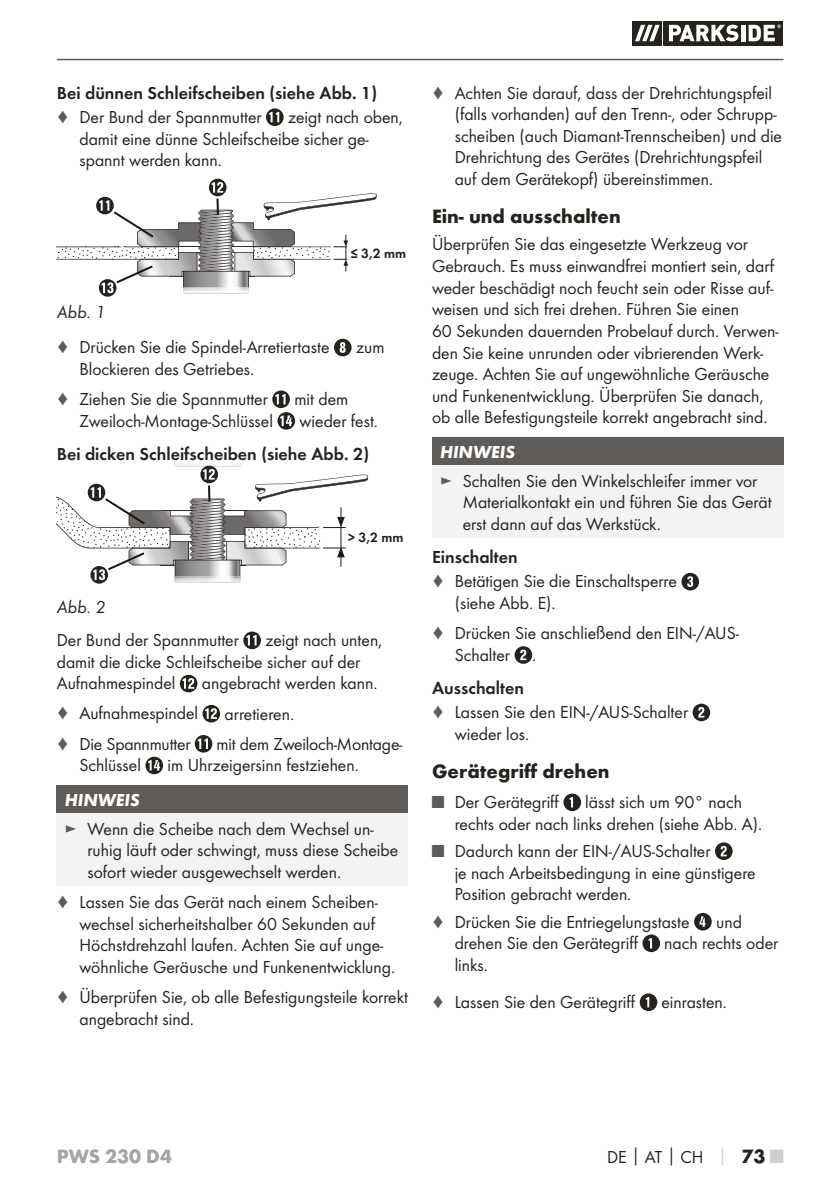
<style>
.page{position:relative;width:840px;height:1191px;background:#fff}
.page>*{position:absolute;margin:0;border:0;box-sizing:border-box;transform-origin:0 0}
.t1{font:700 20px "Futura";color:#26231f}
.t2{font:700 20px "Futura";color:#a7a3a1}
.t3{font:18px/21.6px "Futura Boo";color:#26231f}
.t4{font:18px "Futura Dem";color:#26231f}
.t5{font:italic 700 18px "Futura";color:#fff}
.t6{font:18px "Futura Boo Obl";color:#26231f}
.t7{font:14px "Futura Dem";color:#1d1d1b}
.s1{color:#5f5b58}
.s2{font-family:"Futura";font-weight:700}
.s3{font-family:"Futura";font-weight:700;color:#d1cfce}
.s4{font-family:"Futura";font-weight:700;font-size:20px}
.s5{font-family:"Futura";font-weight:700;font-size:20px;color:#d1cfce}
</style>
<div class="page">
<hr style="left:57px;top:59px;width:726px;height:1px;background:#5f5b58">
<svg style="left:661px;top:21px;width:1px;height:24px"></svg>
<svg style="left:632px;top:21px;width:29px;height:24px"></svg>
<svg style="left:663px;top:21px;width:119px;height:24px"></svg>
<svg style="left:634px;top:25px;width:25px;height:16px"></svg>
<svg style="left:668px;top:25px;width:70px;height:16px"></svg>
<svg style="left:740px;top:25px;width:4px;height:16px"></svg>
<svg style="left:748px;top:24px;width:32px;height:17px"></svg>
<svg style="left:266px;top:108px;width:17px;height:18px"></svg>
<svg style="left:334px;top:339px;width:17px;height:17px"></svg>
<svg style="left:272px;top:390px;width:23px;height:40px"></svg>
<svg style="left:243px;top:631px;width:18px;height:18px"></svg>
<svg style="left:180px;top:675px;width:17px;height:17px"></svg>
<svg style="left:202px;top:705px;width:18px;height:17px"></svg>
<svg style="left:195px;top:735px;width:17px;height:17px"></svg>
<svg style="left:145px;top:756px;width:18px;height:18px"></svg>
<div style="left:57px;top:785px;width:351px;height:28px;background:#5f5b58"></div>
<div style="left:57px;top:813px;width:351px;height:73px;background:#f3f3f4"></div>
<div style="left:432px;top:437px;width:350px;height:28px;background:#5f5b58"></div>
<div style="left:432px;top:465px;width:350px;height:73px;background:#f3f3f4"></div>
<svg style="left:681px;top:573px;width:17px;height:17px"></svg>
<svg style="left:514px;top:646px;width:18px;height:18px"></svg>
<svg style="left:692px;top:703px;width:17px;height:18px"></svg>
<svg style="left:563px;top:793px;width:17px;height:18px"></svg>
<svg style="left:715px;top:842px;width:17px;height:18px"></svg>
<svg style="left:694px;top:913px;width:17px;height:17px"></svg>
<svg style="left:642px;top:934px;width:17px;height:18px"></svg>
<svg style="left:639px;top:993px;width:18px;height:18px"></svg>
<svg style="left:57px;top:179px;width:320px;height:118px"></svg>
<svg style="left:57px;top:463px;width:311px;height:120px"></svg>
<p class="t4" style="left:57px;top:84px;width:322px">Bei dünnen Schleifscheiben (siehe Abb. 1)</p>
<p class="t3" style="left:57px;top:107px;width:206px"><span class="s1">♦</span> Der Bund der Spannmutter</p>
<p class="t3" style="left:79px;top:107px;width:325px;text-indent:208px">zeigt nach oben, damit eine dünne Schleifscheibe sicher ge&shy;spannt werden kann.</p>
<p class="t7" style="left:350px;top:246px;width:57px">≤ 3,2 mm</p>
<p class="t6" style="left:57px;top:305px;width:51px">Abb. 1</p>
<p class="t3" style="left:57px;top:337px;width:274px"><span class="s1">♦</span> Drücken Sie die Spindel-Arretiertaste</p>
<p class="t3" style="left:356px;top:337px;width:30px">zum</p>
<p class="t3" style="left:57px;top:355px;width:212px;line-height:30px;text-align:center">Blockieren des Getriebes.<br><span class="s1">♦</span> Ziehen Sie die Spannmutter</p>
<p class="t3" style="left:294px;top:389px;width:55px">mit dem</p>
<p class="t3" style="left:79px;top:411px;width:195px">Zweiloch-Montage-Schlüssel</p>
<p class="t3" style="left:299px;top:411px;width:80px">wieder fest.</p>
<p class="t4" style="left:57px;top:445px;width:314px">Bei dicken Schleifscheiben (siehe Abb. 2)</p>
<p class="t7" style="left:348px;top:531px;width:57px">&gt; 3,2 mm</p>
<p class="t6" style="left:57px;top:600px;width:51px">Abb. 2</p>
<p class="t3" style="left:57px;top:630px;width:183px">Der Bund der Spannmutter</p>
<p class="t3" style="left:57px;top:630px;width:327px;text-indent:208px">zeigt nach unten, damit die dicke Schleifscheibe sicher auf der<br>Aufnahmespindel</p>
<p class="t3" style="left:202px;top:673px;width:177px">angebracht werden kann.</p>
<p class="t3" style="left:57px;top:703px;width:143px"><span class="s1">♦</span> Aufnahmespindel</p>
<p class="t3" style="left:224px;top:703px;width:71px">arretieren.</p>
<p class="t3" style="left:57px;top:733px;width:135px"><span class="s1">♦</span> Die Spannmutter</p>
<p class="t3" style="left:216px;top:733px;width:187px">mit dem Zweiloch-Montage-</p>
<p class="t3" style="left:79px;top:755px;width:63px">Schlüssel</p>
<p class="t3" style="left:167px;top:755px;width:193px">im Uhrzeigersinn festziehen.</p>
<p class="t5" style="left:65px;top:794px;width:76px">HINWEIS</p>
<p class="t3" style="left:87px;top:818px;width:312px;text-indent:-23px"><span class="s1">►</span> Wenn die Scheibe nach dem Wechsel un&shy;ruhig läuft oder schwingt, muss diese Scheibe sofort wieder ausgewechselt werden.</p>
<p class="t3" style="left:79px;top:892px;width:317px;text-indent:-23px"><span class="s1">♦</span> Lassen Sie das Gerät nach einem Scheiben&shy;wechsel sicherheitshalber 60 Sekunden auf Höchstdrehzahl laufen. Achten Sie auf unge&shy;wöhnliche Geräusche und Funkenentwicklung.</p>
<p class="t3" style="left:79px;top:987px;width:330px;text-indent:-23px"><span class="s1">♦</span> Überprüfen Sie, ob alle Befestigungsteile korrekt angebracht sind.</p>
<p class="t3" style="left:454px;top:83px;width:328px;text-indent:-23px"><span class="s1">♦</span> Achten Sie darauf, dass der Drehrichtungspfeil (falls vorhanden) auf den Trenn-, oder Schrupp&shy;scheiben (auch Diamant-Trennscheiben) und die Drehrichtung des Gerätes (Drehrichtungspfeil auf dem Gerätekopf) übereinstimmen.</p>
<p class="t1" style="left:432px;top:208px;width:190px">Ein- und ausschalten</p>
<p class="t3" style="left:432px;top:234px;width:348px">Überprüfen Sie das eingesetzte Werkzeug vor Gebrauch. Es muss einwandfrei montiert sein, darf weder beschädigt noch feucht sein oder Risse auf&shy;weisen und sich frei drehen. Führen Sie einen<br>60 Sekunden dauernden Probelauf durch. Verwen&shy;den Sie keine unrunden oder vibrierenden Werk&shy;zeuge. Achten Sie auf ungewöhnliche Geräusche und Funkenentwicklung. Überprüfen Sie danach, ob alle Befestigungsteile korrekt angebracht sind.</p>
<p class="t5" style="left:440px;top:446px;width:76px">HINWEIS</p>
<p class="t3" style="left:462px;top:471px;width:310px;text-indent:-23px"><span class="s1">►</span> Schalten Sie den Winkelschleifer immer vor<br>Materialkontakt ein und führen Sie das Gerät erst dann auf das Werkstück.</p>
<p class="t4" style="left:432px;top:549px;width:87px">Einschalten</p>
<p class="t3" style="left:454px;top:571px;width:224px;text-indent:-23px"><span class="s1">♦</span> Betätigen Sie die Einschaltsperre (siehe Abb. E).</p>
<p class="t3" style="left:454px;top:623px;width:286px;text-indent:-23px"><span class="s1">♦</span> Drücken Sie anschließend den EIN-/AUS-<br>Schalter .</p>
<p class="t4" style="left:432px;top:679px;width:93px">Ausschalten</p>
<p class="t3" style="left:454px;top:702px;width:235px;text-indent:-23px"><span class="s1">♦</span> Lassen Sie den EIN-/AUS-Schalter wieder los.</p>
<p class="t1" style="left:432px;top:763px;width:179px">Gerätegriff drehen</p>
<p class="t3" style="left:432px;top:792px;width:128px"><span class="s1">■</span> Der Gerätegriff</p>
<p class="t3" style="left:454px;top:792px;width:309px;text-indent:130px">lässt sich um 90° nach rechts oder nach links drehen (siehe Abb. A).</p>
<p class="t3" style="left:454px;top:841px;width:302px;text-indent:-23px"><span class="s1">■</span> Dadurch kann der EIN-/AUS-Schalter<br>je nach Arbeitsbedingung in eine günstigere<br>Position gebracht werden.</p>
<p class="t3" style="left:432px;top:911px;width:259px"><span class="s1">♦</span> Drücken Sie die Entriegelungstaste</p>
<p class="t3" style="left:715px;top:911px;width:27px">und</p>
<p class="t3" style="left:454px;top:933px;width:185px">drehen Sie den Gerätegriff</p>
<p class="t3" style="left:664px;top:933px;width:115px">nach rechts oder</p>
<p class="t3" style="left:432px;top:947px;width:205px;line-height:37.2px;text-indent:23px">links.<br><span class="s1">♦</span> Lassen Sie den Gerätegriff</p>
<p class="t3" style="left:661px;top:992px;width:67px">einrasten.</p>
<p class="t2" style="left:57px;top:1147px;width:117px">PWS 230 D4</p>
<p class="t3" style="left:606px;top:1146px;width:178px">DE<span class="s2">│</span>AT<span class="s2">│</span>CH <span class="s3">│</span> <span class="s4">73</span> <span class="s5">■</span></p>
</div>
